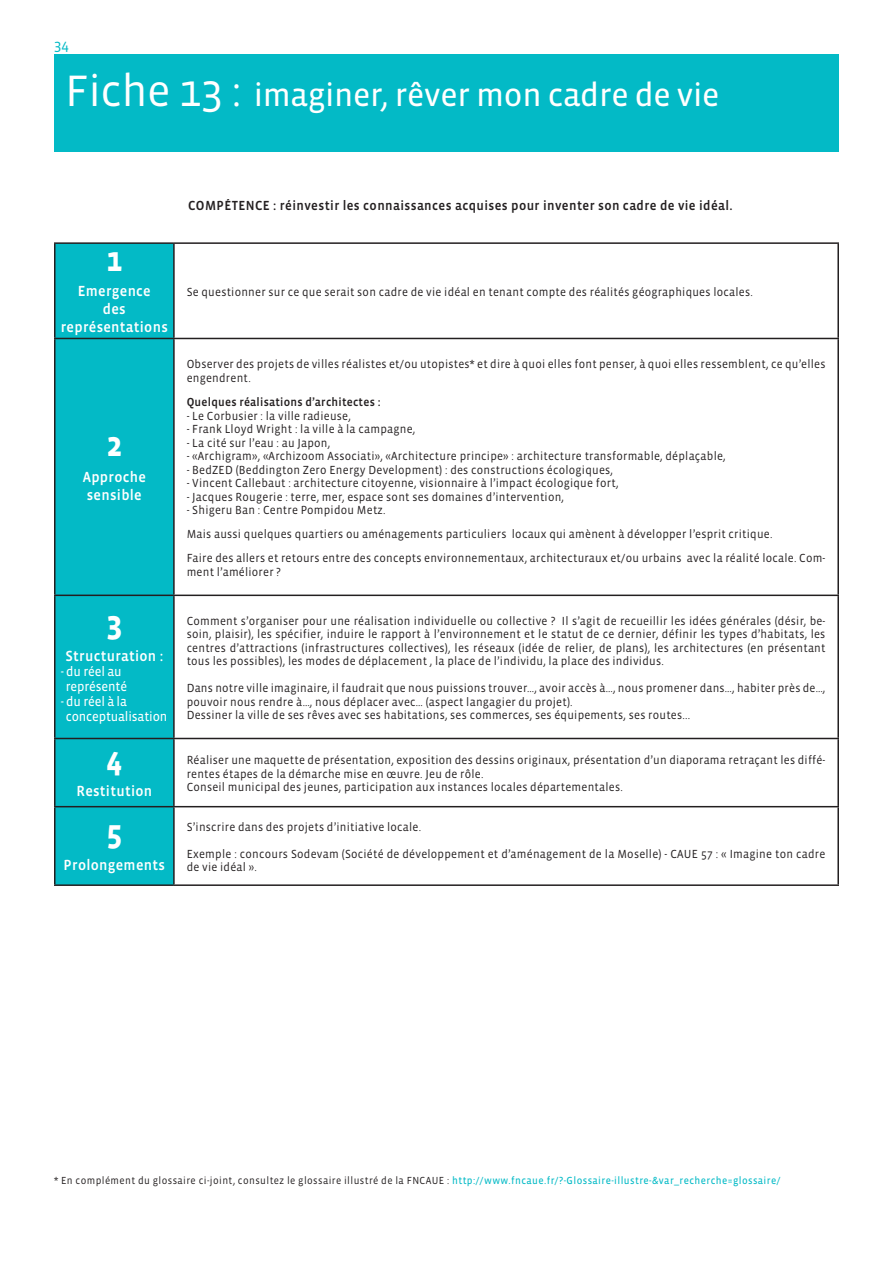
<style>
.page{position:relative;width:893px;height:1263px;background:#fff}
.page>*{position:absolute;margin:0;border:0;box-sizing:border-box;transform-origin:0 0}
.Texte_Base{font:700 34.5px "Vista Sans OT";color:#fff;scale:.95 1}
.Titre{font:33px "Vista Sans OT";letter-spacing:-.01em;color:#fff}
.Texte_Base-2{font:500 15px "Vista Sans OT";letter-spacing:.02em;color:#fff;scale:.95 1}
.t1{font:15px "Vista Sans";color:#03bac6}
.Texte_Base-3{font:500 13.5px "Vista Sans OT";letter-spacing:.03em;color:#231f20;scale:.95 1}
.Texte_Base-4{font:13.5px "Vista Sans OT";letter-spacing:-.01em;color:#fff;scale:.95 1}
.Texte_Base-5{font:12px/13.5px "Vista Sans OT";letter-spacing:.02em;color:#231f20;scale:.95 1}
.Texte_Base-6{font:500 12px "Vista Sans OT";letter-spacing:.02em;color:#231f20;scale:.95 1}
.Texte_Base-7{font:10.5px "Vista Sans OT";letter-spacing:.04em;color:#231f20;scale:.95 1}
.s1{font-size:45px}
.s2{font-family:"Vista Sans Reg";color:#03bac6}
</style>
<div class="page">
<div style="left:54px;top:54px;width:785px;height:98px;background:#03bac6"></div>
<div style="left:56px;top:244px;width:117px;height:640px;background:#03bac6"></div>
<hr style="left:54px;top:242px;width:120px;height:2px;background:#231f20">
<hr style="left:54px;top:244px;width:2px;height:94px;background:#231f20">
<hr style="left:174px;top:242px;width:665px;height:2px;background:#231f20">
<hr style="left:173px;top:244px;width:2px;height:94px;background:#231f20">
<hr style="left:837px;top:244px;width:2px;height:94px;background:#231f20">
<hr style="left:54px;top:338px;width:120px;height:1px;background:#231f20">
<hr style="left:54px;top:339px;width:2px;height:256px;background:#231f20">
<hr style="left:174px;top:338px;width:665px;height:1px;background:#231f20">
<hr style="left:173px;top:339px;width:2px;height:256px;background:#231f20">
<hr style="left:837px;top:339px;width:2px;height:256px;background:#231f20">
<hr style="left:54px;top:595px;width:120px;height:1px;background:#231f20">
<hr style="left:54px;top:596px;width:2px;height:142px;background:#231f20">
<hr style="left:174px;top:595px;width:665px;height:1px;background:#231f20">
<hr style="left:173px;top:596px;width:2px;height:142px;background:#231f20">
<hr style="left:837px;top:596px;width:2px;height:142px;background:#231f20">
<hr style="left:54px;top:738px;width:120px;height:1px;background:#231f20">
<hr style="left:54px;top:739px;width:2px;height:67px;background:#231f20">
<hr style="left:174px;top:738px;width:665px;height:1px;background:#231f20">
<hr style="left:173px;top:739px;width:2px;height:67px;background:#231f20">
<hr style="left:837px;top:739px;width:2px;height:67px;background:#231f20">
<hr style="left:54px;top:806px;width:120px;height:1px;background:#231f20">
<hr style="left:54px;top:807px;width:2px;height:77px;background:#231f20">
<hr style="left:174px;top:806px;width:665px;height:1px;background:#231f20">
<hr style="left:173px;top:807px;width:2px;height:77px;background:#231f20">
<hr style="left:837px;top:807px;width:2px;height:77px;background:#231f20">
<hr style="left:54px;top:884px;width:120px;height:2px;background:#231f20">
<hr style="left:174px;top:884px;width:665px;height:2px;background:#231f20">
<p class="t1" style="left:54px;top:37px;width:16px">34</p>
<p class="Titre" style="left:65px;top:78px;width:656px"><span class="s1">Fiche 13 :</span> imaginer, rêver mon cadre de vie</p>
<p class="Texte_Base" style="left:106px;top:242px;width:19px">1</p>
<p class="Texte_Base-2" style="left:78px;top:284px;width:78px">Emergence</p>
<p class="Texte_Base-2" style="left:103px;top:302px;width:26px">des</p>
<p class="Texte_Base-2" style="left:61px;top:320px;width:114px">représentations</p>
<p class="Texte_Base" style="left:106px;top:427px;width:19px">2</p>
<p class="Texte_Base-2" style="left:83px;top:469px;width:68px">Approche</p>
<p class="Texte_Base-2" style="left:87px;top:487px;width:59px">sensible</p>
<p class="Texte_Base" style="left:106px;top:606px;width:19px">3</p>
<p class="Texte_Base-2" style="left:65px;top:648px;width:104px">Structuration :</p>
<p class="Texte_Base-4" style="left:61px;top:664px;width:66px">- du réel au</p>
<p class="Texte_Base-4" style="left:66px;top:679px;width:66px">représenté</p>
<p class="Texte_Base-4" style="left:61px;top:694px;width:71px">- du réel à la</p>
<p class="Texte_Base-4" style="left:66px;top:709px;width:109px">conceptualisation</p>
<p class="Texte_Base" style="left:106px;top:741px;width:19px">4</p>
<p class="Texte_Base-2" style="left:76px;top:783px;width:81px">Restitution</p>
<p class="Texte_Base" style="left:106px;top:815px;width:19px">5</p>
<p class="Texte_Base-2" style="left:64px;top:857px;width:108px">Prolongements</p>
<p class="Texte_Base-3" style="left:188px;top:198px;width:575px">COMPÉTENCE : réinvestir les connaissances acquises pour inventer son cadre de vie idéal.</p>
<p class="Texte_Base-5" style="left:187px;top:285px;width:597px">Se questionner sur ce que serait son cadre de vie idéal en tenant compte des réalités géographiques locales.</p>
<p class="Texte_Base-5" style="left:187px;top:358px;width:674px">Observer des projets de villes réalistes et/ou utopistes* et dire à quoi elles font penser, à quoi elles ressemblent, ce qu’elles engendrent.</p>
<p class="Texte_Base-6" style="left:187px;top:396px;width:206px">Quelques réalisations d’architectes :</p>
<p class="Texte_Base-5" style="left:187px;top:409px;width:174px">- Le Corbusier : la ville radieuse,</p>
<p class="Texte_Base-5" style="left:187px;top:422px;width:242px">- Frank Lloyd Wright : la ville à la campagne,</p>
<p class="Texte_Base-5" style="left:187px;top:436px;width:153px">- La cité sur l’eau : au Japon,</p>
<p class="Texte_Base-5" style="left:187px;top:449px;width:569px">- «Archigram», «Archizoom Associati», «Architecture principe» : architecture transformable, déplaçable,</p>
<p class="Texte_Base-5" style="left:187px;top:463px;width:450px">- BedZED (Beddington Zero Energy Development) : des constructions écologiques,</p>
<p class="Texte_Base-5" style="left:187px;top:476px;width:456px">- Vincent Callebaut : architecture citoyenne, visionnaire à l’impact écologique fort,</p>
<p class="Texte_Base-5" style="left:187px;top:490px;width:399px">- Jacques Rougerie : terre, mer, espace sont ses domaines d’intervention,</p>
<p class="Texte_Base-5" style="left:187px;top:503px;width:211px">- Shigeru Ban : Centre Pompidou Metz.</p>
<p class="Texte_Base-5" style="left:187px;top:527px;width:618px">Mais aussi quelques quartiers ou aménagements particuliers locaux qui amènent à développer l’esprit critique.</p>
<p class="Texte_Base-5" style="left:187px;top:551px;width:674px">Faire des allers et retours entre des concepts environnementaux, architecturaux et/ou urbains avec la réalité locale. Com&shy;ment l’améliorer ?</p>
<p class="Texte_Base-5" style="left:187px;top:614px;width:674px;text-align:justify">Comment s’organiser pour une réalisation individuelle ou collective ? Il s’agit de recueillir les idées générales (désir, be&shy;soin, plaisir), les spécifier, induire le rapport à l’environnement et le statut de ce dernier, définir les types d’habitats, les centres d’attractions (infrastructures collectives), les réseaux (idée de relier, de plans), les architectures (en présentant tous les possibles), les modes de déplacement , la place de l’individu, la place des individus.</p>
<p class="Texte_Base-5" style="left:187px;top:682px;width:674px">Dans notre ville imaginaire, il faudrait que nous puissions trouver…, avoir accès à…, nous promener dans…, habiter près de…, pouvoir nous rendre à…, nous déplacer avec… (aspect langagier du projet).</p>
<p class="Texte_Base-5" style="left:187px;top:709px;width:532px">Dessiner la ville de ses rêves avec ses habitations, ses commerces, ses équipements, ses routes...</p>
<p class="Texte_Base-5" style="left:187px;top:754px;width:674px">Réaliser une maquette de présentation, exposition des dessins originaux, présentation d’un diaporama retraçant les diffé&shy;rentes étapes de la démarche mise en œuvre. Jeu de rôle.</p>
<p class="Texte_Base-5" style="left:187px;top:781px;width:461px">Conseil municipal des jeunes, participation aux instances locales départementales.</p>
<p class="Texte_Base-5" style="left:187px;top:820px;width:248px">S’inscrire dans des projets d’initiative locale.</p>
<p class="Texte_Base-5" style="left:187px;top:847px;width:674px">Exemple : concours Sodevam (Société de développement et d’aménagement de la Moselle) - CAUE 57 : « Imagine ton cadre de vie idéal ».</p>
<p class="Texte_Base-7" style="left:54px;top:1175px;width:766px">* En complément du glossaire ci-joint, consultez le glossaire illustré de la FNCAUE : <span class="s2">http://www.fncaue.fr/?-Glossaire-illustre-&amp;var_recherche=glossaire/</span></p>
</div>
